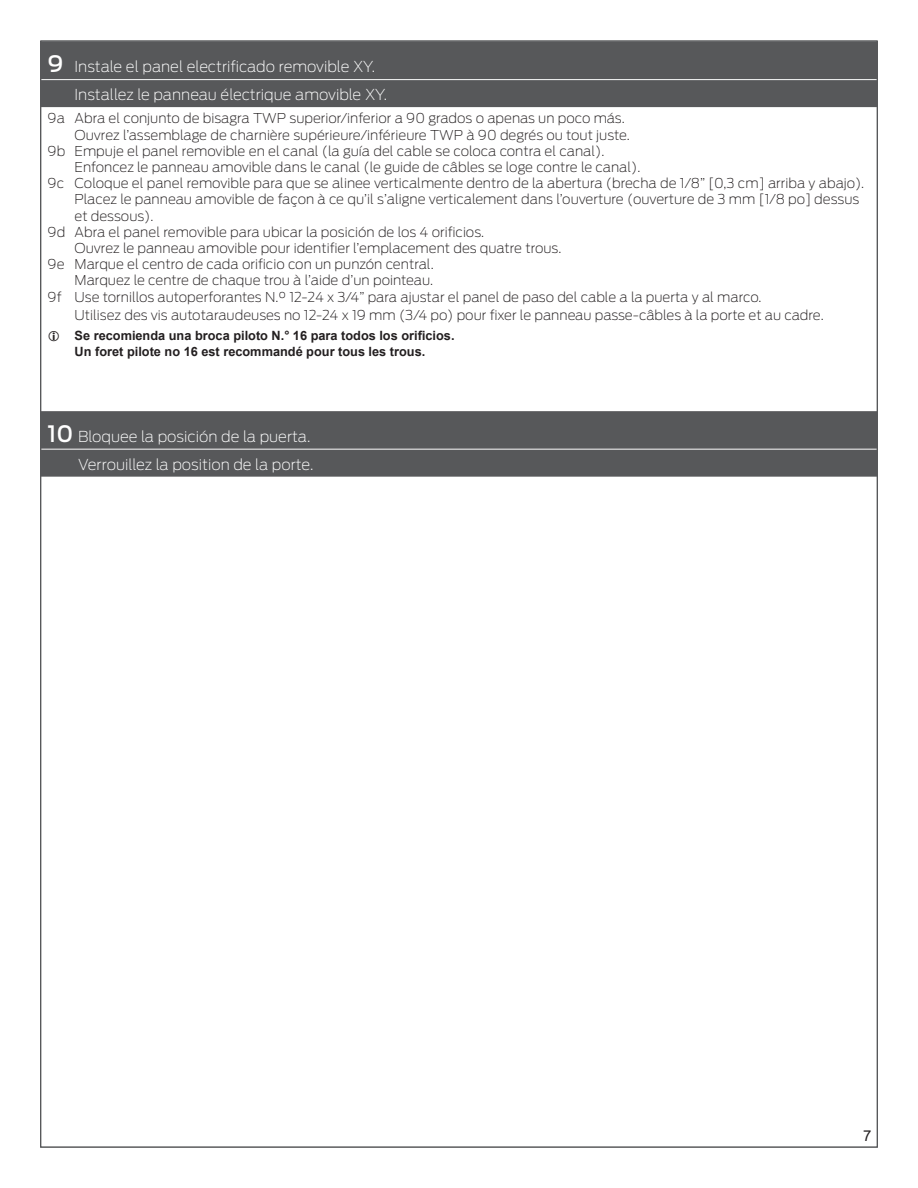
<style>
.page{position:relative;width:918px;height:1188px;background:#fff}
.page>*{position:absolute;margin:0;border:0;box-sizing:border-box;transform-origin:0 0}
.Instruction_Numberin{font:200 15px "Antenna";color:#fff}
.Table_Body{font:15px "Arial";color:#231f20}
.t1{font:200 13.5px/16.2px "Antenna";color:#231f20}
.t2{font:700 12.75px/15.3px "Arial";color:#231f20}
.s1{font-weight:500;font-size:22.5px}
</style>
<div class="page">
<div style="left:41px;top:42px;width:836px;height:37px;background:#57585a"></div>
<div style="left:41px;top:80px;width:836px;height:27px;background:#57585a"></div>
<div style="left:41px;top:411px;width:836px;height:38px;background:#57585a"></div>
<div style="left:41px;top:450px;width:836px;height:27px;background:#57585a"></div>
<p class="Instruction_Numberin" style="left:48px;top:57px;width:329px"><span class="s1">9</span> Instale el panel electrificado removible XY.</p>
<p class="Instruction_Numberin" style="left:75px;top:85px;width:314px">Installez le panneau électrique amovible XY.</p>
<p class="t1" style="left:75px;top:110px;width:557px;text-indent:-27px">9a Abra el conjunto de bisagra TWP superior/inferior a 90 grados o apenas un poco más.<br>Ouvrez l’assemblage de charnière supérieure/inférieure TWP à 90 degrés ou tout juste.</p>
<p class="t1" style="left:75px;top:142px;width:567px;text-indent:-27px">9b Empuje el panel removible en el canal (la guía del cable se coloca contra el canal).<br>Enfoncez le panneau amovible dans le canal (le guide de câbles se loge contre le canal).</p>
<p class="t1" style="left:75px;top:175px;width:791px;text-indent:-27px">9c Coloque el panel removible para que se alinee verticalmente dentro de la abertura (brecha de 1/8” [0,3 cm] arriba y abajo).<br>Placez le panneau amovible de façon à ce qu’il s’aligne verticalement dans l’ouverture (ouverture de 3 mm [1/8 po] dessus et dessous).</p>
<p class="t1" style="left:75px;top:223px;width:488px;text-indent:-27px">9d Abra el panel removible para ubicar la posición de los 4 orificios.<br>Ouvrez le panneau amovible pour identifier l’emplacement des quatre trous.</p>
<p class="t1" style="left:48px;top:256px;width:388px;text-align:right">9e Marque el centro de cada orificio con un punzón central.<br>Marquez le centre de chaque trou à l’aide d’un pointeau.</p>
<p class="t1" style="left:75px;top:287px;width:751px;line-height:18px;text-indent:-27px">9f Use tornillos autoperforantes N.° 12-24 x 3/4” para ajustar el panel de paso del cable a la puerta y al marco.<br>Utilisez des vis autotaraudeuses no 12-24 x 19 mm (3/4 po) pour fixer le panneau passe-câbles à la porte et au cadre.</p>
<p class="t2" style="left:75px;top:328px;width:381px">Se recomienda una broca piloto N.° 16 para todos los orificios.<br>Un foret pilote no 16 est recommandé pour tous les trous.</p>
<p class="Instruction_Numberin" style="left:48px;top:427px;width:264px"><span class="s1">10</span> Bloquee la posición de la puerta.</p>
<p class="Instruction_Numberin" style="left:78px;top:455px;width:237px">Verrouillez la position de la porte.</p>
<p class="Table_Body" style="left:863px;top:1125px;width:10px">7</p>
</div>
